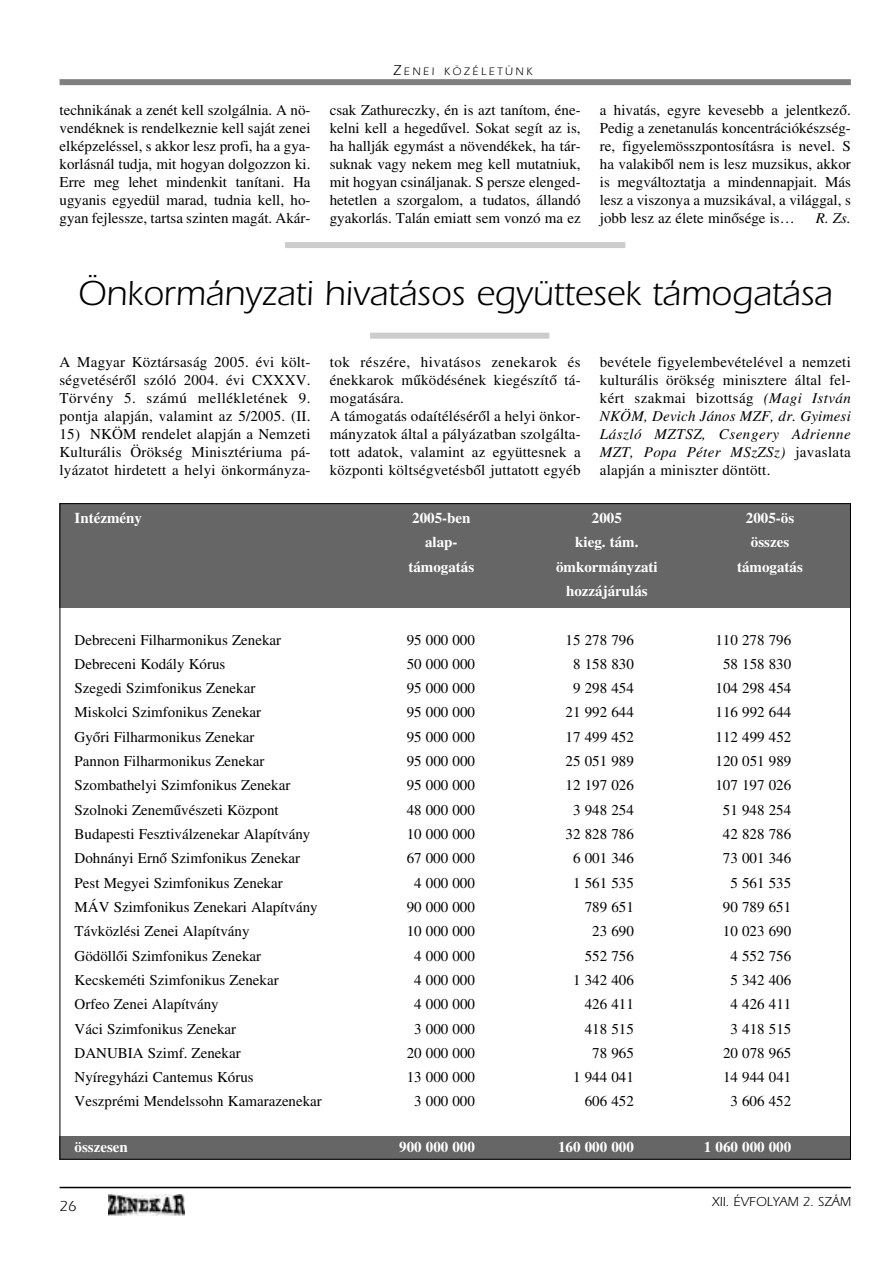
<style>
.page{position:relative;width:893px;height:1262px;background:#fff}
.page>*{position:absolute;margin:0;border:0;box-sizing:border-box;transform-origin:0 0}
.t1{font:36px "Eras Book H";color:#000}
.t2{font:15px/18px "Times Roman H";color:#000;text-align:justify}
.t3{font:15px "Times Bold H";color:#fff}
.t4{font:15px/18px "Times Italic H";letter-spacing:.035em;color:#000;text-align:justify}
.t5{font:15px "Eras Book H";color:#000}
.t6{font:13.5px "Eras Book H";color:#000}
.t7{font:11.25px "Eras Book H";letter-spacing:.225em;color:#000}
.s1{font-size:15px}
.s2{font-family:"Times Italic H"}
.s3{font-family:"Times Roman H"}
</style>
<div class="page">
<div style="left:60px;top:1135px;width:790px;height:24px;background:#666"></div>
<div style="left:60px;top:503px;width:790px;height:105px;background:#666"></div>
<div style="left:60px;top:79px;width:790px;height:6px;background:#808080"></div>
<div style="left:108px;top:1194px;width:77px;height:24px;background:linear-gradient(to right,#fff,#fff)"></div>
<img style="left:108px;top:1194px;width:76px;height:21px">
<hr style="left:60px;top:1186px;width:790px;height:2px;background:#000">
<div style="left:285px;top:242px;width:340px;height:6px;background:#ccc"></div>
<div style="left:370px;top:333px;width:179px;height:6px;background:#ccc"></div>
<p class="t7" style="left:393px;top:67px;width:141px"><span class="s1">Z</span>ENEI KÖZÉLETÜNK</p>
<p class="t2" style="left:60px;top:102px;width:252px">technikának a zenét kell szolgálnia. A nö&shy;vendéknek is rendelkeznie kell saját zenei elképzeléssel, s akkor lesz profi, ha a gya&shy;korlásnál tudja, mit hogyan dolgozzon ki.<br>Erre meg lehet mindenkit tanítani. Ha ugyanis egyedül marad, tudnia kell, ho&shy;gyan fejlessze, tartsa szinten magát. Akár-</p>
<p class="t2" style="left:330px;top:102px;width:252px">csak Zathureczky, én is azt tanítom, éne&shy;kelni kell a hegedûvel. Sokat segít az is, ha hallják egymást a növendékek, ha tár&shy;suknak vagy nekem meg kell mutatniuk, mit hogyan csináljanak. S persze elenged&shy;hetetlen a szorgalom, a tudatos, állandó gyakorlás. Talán emiatt sem vonzó ma ez</p>
<p class="t2" style="left:600px;top:102px;width:252px">a hivatás, egyre kevesebb a jelentkezô.<br>Pedig a zenetanulás koncentrációkészség&shy;re, figyelemösszpontosításra is nevel. S ha valakibôl nem is lesz muzsikus, akkor is megváltoztatja a mindennapjait. Más lesz a viszonya a muzsikával, a világgal, s jobb lesz az élete minôsége is…</p>
<p class="t4" style="left:815px;top:210px;width:36px">R. Zs.</p>
<h1 class="t1" style="left:78px;top:280px;width:756px">Önkormányzati hivatásos együttesek támogatása</h1>
<p class="t2" style="left:60px;top:354px;width:252px">A Magyar Köztársaság 2005. évi költ&shy;ségvetésérôl szóló 2004. évi CXXXV.<br>Törvény 5. számú mellékletének 9. pontja alapján, valamint az 5/2005. (II.</p>
<p class="t2" style="left:60px;top:426px;width:252px">15) NKÖM rendelet alapján a Nemzeti Kulturális Örökség Minisztériuma pá&shy;lyázatot hirdetett a helyi önkormányza-</p>
<p class="t2" style="left:330px;top:354px;width:252px;text-align:left">tok részére, hivatásos zenekarok és énekkarok mûködésének kiegészítô tá&shy;mogatására.<br>A támogatás odaítélésérôl a helyi önkor&shy;mányzatok által a pályázatban szolgálta&shy;tott adatok, valamint az együttesnek a központi költségvetésbôl juttatott egyéb</p>
<p class="t2" style="left:600px;top:354px;width:252px">bevétele figyelembevételével a nemzeti kulturális örökség minisztere által fel&shy;kért szakmai bizottság <span class="s2">(Magi István</span></p>
<p class="t4" style="left:600px;top:408px;width:252px">NKÖM, Devich János MZF, dr. Gyimesi László MZTSZ, Csengery Adrienne MZT, Popa Péter MSzZSz) <span class="s3">javaslata</span></p>
<p class="t2" style="left:600px;top:462px;width:172px">alapján a miniszter döntött.</p>
<p class="t3" style="left:75px;top:512px;width:69px">Intézmény</p>
<p class="t3" style="left:412px;top:512px;width:60px">2005-ben</p>
<p class="t3" style="left:592px;top:512px;width:31px">2005</p>
<p class="t3" style="left:745px;top:512px;width:50px">2005-ös</p>
<p class="t3" style="left:425px;top:537px;width:34px">alap-</p>
<p class="t3" style="left:575px;top:537px;width:65px">kieg. tám.</p>
<p class="t3" style="left:750px;top:537px;width:40px">összes</p>
<p class="t3" style="left:408px;top:561px;width:67px">támogatás</p>
<p class="t3" style="left:556px;top:561px;width:103px">ömkormányzati</p>
<p class="t3" style="left:737px;top:561px;width:67px">támogatás</p>
<p class="t3" style="left:566px;top:585px;width:83px">hozzájárulás</p>
<p class="t2" style="left:75px;top:632px;width:208px">Debreceni Filharmonikus Zenekar</p>
<p class="t2" style="left:406px;top:632px;width:70px">95 000 000</p>
<p class="t2" style="left:565px;top:632px;width:70px">15 278 796</p>
<p class="t2" style="left:715px;top:632px;width:77px">110 278 796</p>
<p class="t2" style="left:75px;top:656px;width:152px">Debreceni Kodály Kórus</p>
<p class="t2" style="left:407px;top:656px;width:70px">50 000 000</p>
<p class="t2" style="left:573px;top:656px;width:62px">8 158 830</p>
<p class="t2" style="left:723px;top:656px;width:70px">58 158 830</p>
<p class="t2" style="left:75px;top:680px;width:182px">Szegedi Szimfonikus Zenekar</p>
<p class="t2" style="left:407px;top:680px;width:70px">95 000 000</p>
<p class="t2" style="left:573px;top:680px;width:62px">9 298 454</p>
<p class="t2" style="left:715px;top:680px;width:77px">104 298 454</p>
<p class="t2" style="left:75px;top:705px;width:188px">Miskolci Szimfonikus Zenekar</p>
<p class="t2" style="left:407px;top:705px;width:70px">95 000 000</p>
<p class="t2" style="left:565px;top:705px;width:70px">21 992 644</p>
<p class="t2" style="left:715px;top:705px;width:77px">116 992 644</p>
<p class="t2" style="left:75px;top:729px;width:181px">Gyôri Filharmonikus Zenekar</p>
<p class="t2" style="left:407px;top:729px;width:70px">95 000 000</p>
<p class="t2" style="left:565px;top:729px;width:70px">17 499 452</p>
<p class="t2" style="left:715px;top:729px;width:77px">112 499 452</p>
<p class="t2" style="left:75px;top:753px;width:191px">Pannon Filharmonikus Zenekar</p>
<p class="t2" style="left:407px;top:753px;width:70px">95 000 000</p>
<p class="t2" style="left:565px;top:753px;width:70px">25 051 989</p>
<p class="t2" style="left:715px;top:753px;width:77px">120 051 989</p>
<p class="t2" style="left:75px;top:778px;width:217px">Szombathelyi Szimfonikus Zenekar</p>
<p class="t2" style="left:406px;top:778px;width:70px">95 000 000</p>
<p class="t2" style="left:565px;top:778px;width:70px">12 197 026</p>
<p class="t2" style="left:715px;top:778px;width:77px">107 197 026</p>
<p class="t2" style="left:75px;top:802px;width:206px">Szolnoki Zenemûvészeti Központ</p>
<p class="t2" style="left:406px;top:802px;width:70px">48 000 000</p>
<p class="t2" style="left:573px;top:802px;width:62px">3 948 254</p>
<p class="t2" style="left:723px;top:802px;width:70px">51 948 254</p>
<p class="t2" style="left:75px;top:826px;width:237px">Budapesti Fesztiválzenekar Alapítvány</p>
<p class="t2" style="left:406px;top:826px;width:70px">10 000 000</p>
<p class="t2" style="left:565px;top:826px;width:70px">32 828 786</p>
<p class="t2" style="left:723px;top:826px;width:70px">42 828 786</p>
<p class="t2" style="left:75px;top:850px;width:227px">Dohnányi Ernô Szimfonikus Zenekar</p>
<p class="t2" style="left:406px;top:850px;width:70px">67 000 000</p>
<p class="t2" style="left:573px;top:850px;width:62px">6 001 346</p>
<p class="t2" style="left:723px;top:850px;width:70px">73 001 346</p>
<p class="t2" style="left:75px;top:875px;width:210px">Pest Megyei Szimfonikus Zenekar</p>
<p class="t2" style="left:414px;top:875px;width:62px">4 000 000</p>
<p class="t2" style="left:573px;top:875px;width:62px">1 561 535</p>
<p class="t2" style="left:730px;top:875px;width:62px">5 561 535</p>
<p class="t2" style="left:75px;top:899px;width:245px">MÁV Szimfonikus Zenekari Alapítvány</p>
<p class="t2" style="left:406px;top:899px;width:70px">90 000 000</p>
<p class="t2" style="left:584px;top:899px;width:51px">789 651</p>
<p class="t2" style="left:723px;top:899px;width:70px">90 789 651</p>
<p class="t2" style="left:75px;top:923px;width:176px">Távközlési Zenei Alapítvány</p>
<p class="t2" style="left:406px;top:923px;width:70px">10 000 000</p>
<p class="t2" style="left:592px;top:923px;width:43px">23 690</p>
<p class="t2" style="left:723px;top:923px;width:70px">10 023 690</p>
<p class="t2" style="left:75px;top:948px;width:188px">Gödöllôi Szimfonikus Zenekar</p>
<p class="t2" style="left:414px;top:948px;width:62px">4 000 000</p>
<p class="t2" style="left:584px;top:948px;width:51px">552 756</p>
<p class="t2" style="left:730px;top:948px;width:62px">4 552 756</p>
<p class="t2" style="left:75px;top:972px;width:206px">Kecskeméti Szimfonikus Zenekar</p>
<p class="t2" style="left:414px;top:972px;width:62px">4 000 000</p>
<p class="t2" style="left:573px;top:972px;width:62px">1 342 406</p>
<p class="t2" style="left:730px;top:972px;width:62px">5 342 406</p>
<p class="t2" style="left:75px;top:996px;width:146px">Orfeo Zenei Alapítvány</p>
<p class="t2" style="left:414px;top:996px;width:62px">4 000 000</p>
<p class="t2" style="left:584px;top:996px;width:51px">426 411</p>
<p class="t2" style="left:730px;top:996px;width:62px">4 426 411</p>
<p class="t2" style="left:75px;top:1021px;width:163px">Váci Szimfonikus Zenekar</p>
<p class="t2" style="left:414px;top:1021px;width:62px">3 000 000</p>
<p class="t2" style="left:584px;top:1021px;width:51px">418 515</p>
<p class="t2" style="left:730px;top:1021px;width:62px">3 418 515</p>
<p class="t2" style="left:75px;top:1045px;width:168px">DANUBIA Szimf. Zenekar</p>
<p class="t2" style="left:407px;top:1045px;width:70px">20 000 000</p>
<p class="t2" style="left:592px;top:1045px;width:43px">78 965</p>
<p class="t2" style="left:723px;top:1045px;width:70px">20 078 965</p>
<p class="t2" style="left:75px;top:1069px;width:181px">Nyíregyházi Cantemus Kórus</p>
<p class="t2" style="left:407px;top:1069px;width:70px">13 000 000</p>
<p class="t2" style="left:573px;top:1069px;width:62px">1 944 041</p>
<p class="t2" style="left:723px;top:1069px;width:70px">14 944 041</p>
<p class="t2" style="left:75px;top:1093px;width:249px">Veszprémi Mendelssohn Kamarazenekar</p>
<p class="t2" style="left:414px;top:1093px;width:62px">3 000 000</p>
<p class="t2" style="left:584px;top:1093px;width:51px">606 452</p>
<p class="t2" style="left:730px;top:1093px;width:62px">3 606 452</p>
<p class="t3" style="left:75px;top:1141px;width:55px">összesen</p>
<p class="t3" style="left:399px;top:1141px;width:77px">900 000 000</p>
<p class="t3" style="left:558px;top:1141px;width:77px">160 000 000</p>
<p class="t3" style="left:704px;top:1141px;width:89px">1 060 000 000</p>
<p class="t5" style="left:60px;top:1200px;width:18px">26</p>
<p class="t6" style="left:712px;top:1196px;width:140px">XII. ÉVFOLYAM 2. SZÁM</p>
</div>
